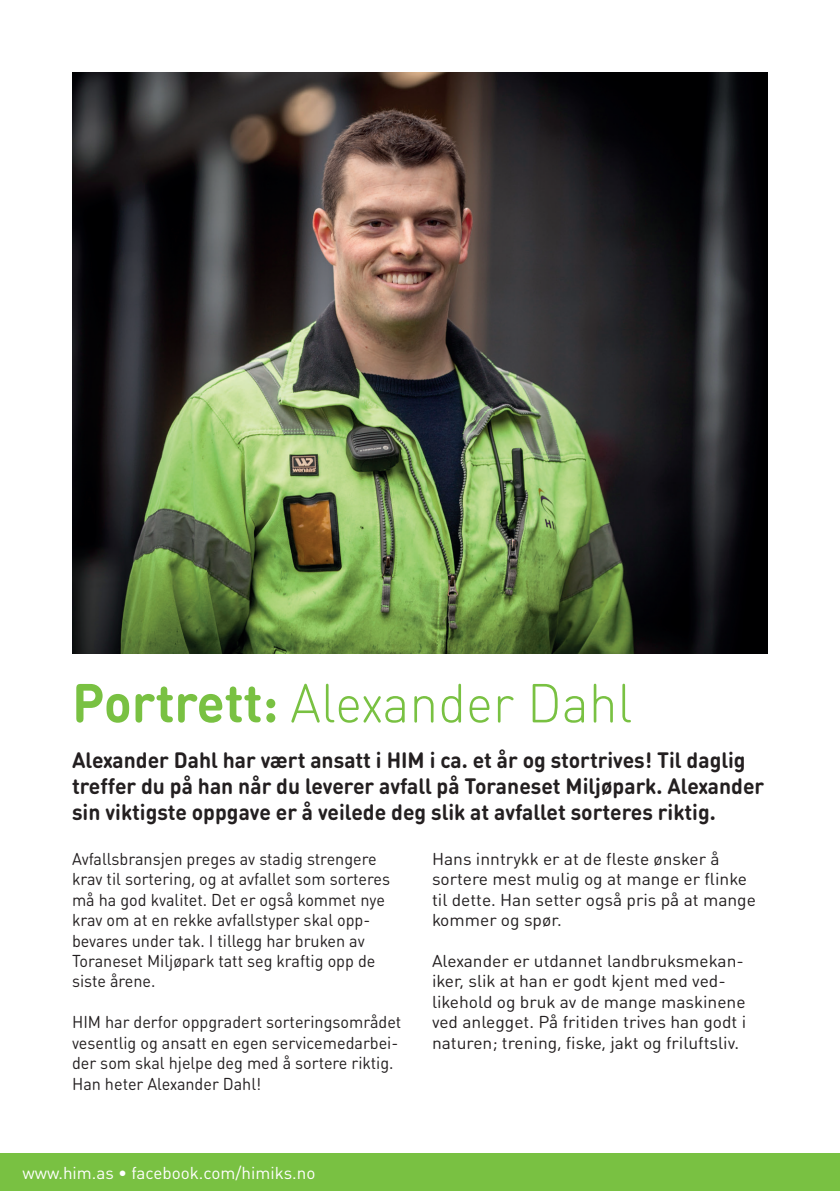
<style>
.page{position:relative;width:840px;height:1191px;background:#fff}
.page>*{position:absolute;margin:0;border:0;box-sizing:border-box;transform-origin:0 0}
.t1{font:300 54px "DIN Round OT";color:#79c142;scale:.95 1}
.t2{font:700 22px/26px "DIN Round OT";color:#231f20;scale:.96 1}
.t3{font:17px/20.4px "DIN Round OT";color:#231f20;scale:.95 1}
.t4{font:17px/20.4px "DIN Round OT";color:#231f20}
.t5{font:17px "DIN";color:#fff}
.s1{font-weight:700}
</style>
<div class="page">
<div style="left:0;top:1153px;width:839px;height:38px;background:#79c142"></div>
<img style="left:72px;top:72px;width:695px;height:582px">
<h1 class="t1" style="left:72px;top:670px;width:591px"><span class="s1">Portrett:</span> Alexander Dahl</h1>
<p class="t2" style="left:72px;top:747px;width:722px">Alexander Dahl har vært ansatt i HIM i ca. et år og stortrives! Til daglig treffer du på han når du leverer avfall på Toraneset Miljøpark. Alexander sin viktigste oppgave er å veilede deg slik at avfallet sorteres riktig.</p>
<p class="t3" style="left:72px;top:848px;width:336px">Avfallsbransjen preges av stadig strengere krav til sortering, og at avfallet som sorteres må ha god kvalitet. Det er også kommet nye krav om at en rekke avfallstyper skal opp&shy;bevares under tak. I tillegg har bruken av Toraneset Miljøpark tatt seg kraftig opp de siste årene.</p>
<p class="t3" style="left:72px;top:1011px;width:348px">HIM har derfor oppgradert sorteringsområdet vesentlig og ansatt en egen servicemedarbei&shy;der som skal hjelpe deg med å sortere riktig.<br>Han heter Alexander Dahl!</p>
<p class="t5" style="left:22px;top:1162px;width:294px">www.him.as • facebook.com/himiks.no</p>
<p class="t4" style="left:432px;top:848px;width:325px">Hans inntrykk er at de fleste ønsker å sortere mest mulig og at mange er flinke til dette. Han setter også pris på at mange kommer og spør.</p>
<p class="t4" style="left:432px;top:950px;width:315px">Alexander er utdannet landbruksmekan&shy;iker, slik at han er godt kjent med ved&shy;likehold og bruk av de mange maskinene ved anlegget. På fritiden trives han godt i naturen; trening, fiske, jakt og friluftsliv.</p>
</div>
